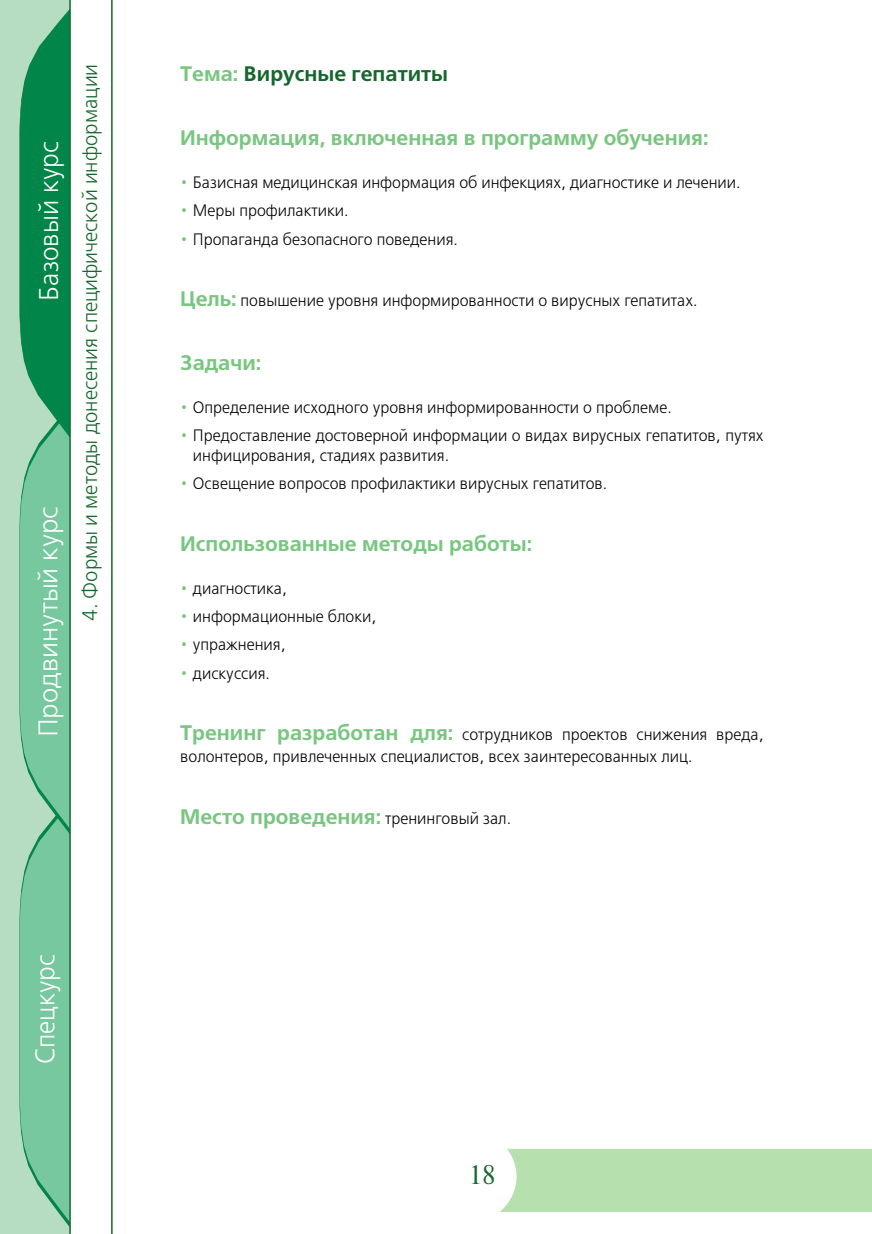
<style>
.page{position:relative;width:872px;height:1234px;background:#fff}
.page>*{position:absolute;margin:0;border:0;box-sizing:border-box;transform-origin:0 0}
.t1{font:27px "Free Set C";color:#fff;scale:.95 1}
.t2{font:27px "Free Set C";color:#fff}
.t3{font:27px "Newton C";color:#16672d}
.t4{font:700 21px "Free Set C";color:#79c681}
.t5{font:21px "Free Set C";color:#16672d;scale:.95 1}
.t6{font:700 21px "Free Set C";color:#16672d}
.t7{font:16.5px/19.8px "Free Set C";color:#000;scale:.95 1}
.s1{color:#79c681}
.s2{font-weight:700;font-size:21px;color:#79c681}
.s3{font-weight:400;font-size:16.5px;color:#000}
</style>
<div class="page">
<div style="left:501px;top:1149px;width:371px;height:62px;background:#b6e1ae"></div>
<div style="left:410px;top:1127px;width:106px;height:97px;background:#fff;border-radius:50%"></div>
<div style="left:0;top:0;width:69px;height:1233px;background:#b6ddc2"></div>
<svg style="left:19px;top:5px;width:50px;height:1226px;background:#5fb78a"></svg>
<svg style="left:69px;top:0;width:44px;height:1233px"></svg>
<h1 class="t1" style="left:35px;top:300px;width:169px;rotate:-90deg">Базовый курс</h1>
<h1 class="t2" style="left:34px;top:737px;width:232px;rotate:-90deg">Продвинутый курс</h1>
<p class="t5" style="left:79px;top:621px;width:588px;rotate:-90deg">4. Формы и методы донесения специфической информации</p>
<h1 class="t1" style="left:31px;top:1063px;width:117px;rotate:-90deg">Спецкурс</h1>
<p class="t6" style="left:180px;top:62px;width:269px"><span class="s1">Тема:</span> Вирусные гепатиты</p>
<p class="t4" style="left:180px;top:126px;width:530px">Информация, включенная в программу обучения:</p>
<p class="t7" style="left:181px;top:173px;width:590px"><span class="s1">•</span> Базисная медицинская информация об инфекциях, диагностике и лечении.</p>
<p class="t7" style="left:181px;top:201px;width:178px"><span class="s1">•</span> Меры профилактики.</p>
<p class="t7" style="left:181px;top:230px;width:293px"><span class="s1">•</span> Пропаганда безопасного поведения.</p>
<p class="t7" style="left:180px;top:291px;width:546px"><span class="s2">Цель:</span> повышение уровня информированности о вирусных гепатитах.</p>
<p class="t4" style="left:180px;top:350px;width:83px">Задачи:</p>
<p class="t7" style="left:181px;top:398px;width:518px"><span class="s1">•</span> Определение исходного уровня информированности о проблеме.</p>
<p class="t7" style="left:193px;top:426px;width:602px;text-indent:-12px"><span class="s1">•</span> Предоставление достоверной информации о видах вирусных гепатитов, путях инфицирования, стадиях развития.</p>
<p class="t7" style="left:181px;top:474px;width:450px"><span class="s1">•</span> Освещение вопросов профилактики вирусных гепатитов.</p>
<p class="t4" style="left:180px;top:531px;width:353px">Использованные методы работы:</p>
<p class="t7" style="left:181px;top:579px;width:113px"><span class="s1">•</span> диагностика,</p>
<p class="t7" style="left:181px;top:607px;width:207px"><span class="s1">•</span> информационные блоки,</p>
<p class="t7" style="left:181px;top:635px;width:112px"><span class="s1">•</span> упражнения,</p>
<p class="t7" style="left:181px;top:663px;width:95px"><span class="s1">•</span> дискуссия.</p>
<p class="t7" style="left:180px;top:724px;width:615px;line-height:21.8px"><span class="s2">Тренинг разработан для:</span> сотрудников проектов снижения вреда, волонтеров, привлеченных специалистов, всех заинтересованных лиц.</p>
<p class="t4" style="left:180px;top:804px;width:332px">Место проведения: <span class="s3">тренинговый зал.</span></p>
<h1 class="t3" style="left:469px;top:1159px;width:28px">18</h1>
</div>
